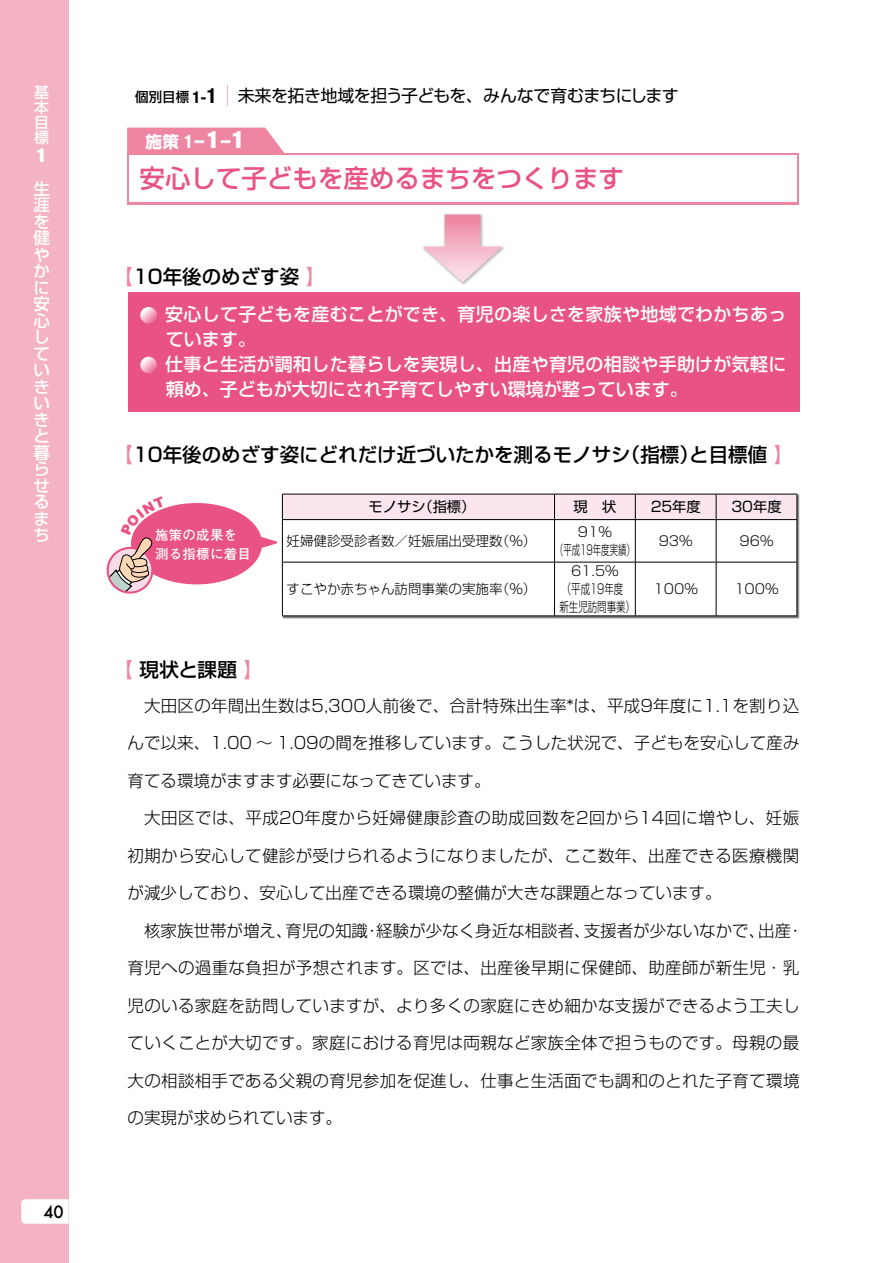
<style>
.page{position:relative;width:893px;height:1263px;background:#fff}
.page>*{position:absolute;margin:0;border:0;box-sizing:border-box;transform-origin:0 0}
.t1{font:500 25.5px "Shin Go Pr 6";color:#e95383}
.t2{font:500 19.5px "Shin Go Pr 6";color:#000}
.t3{font:900 condensed 19.5px "Helvetica Neue";color:#fff}
.t4{font:500 18px/24.9px "Shin Go Pr 6";letter-spacing:.015em;color:#fff}
.t5{font:16.95px "Shin Go Pr 6";letter-spacing:-.03em;color:#000}
.t6{font:300 16.5px "Shin Go Pr 6";letter-spacing:.02em;color:#000}
.t7{font:300 16.5px "Shin Go Pr 6";color:#000}
.t8{font:500 16.5px/16.5px "Shin Go Pr 6";color:#fff;text-align:justify}
.t9{font:700 16.5px "Shin Go Pr 6";color:#fff}
.t10{font:500 16.5px "Futura";color:#000}
.t11{font:500 15px/15px "Shin Go Pr 6";color:#fff;text-align:justify}
.t12{font:14.25px "Shin Go Pr 6";color:#000}
.t13{font:300 13.5px/18px "Shin Go Pr 6";color:#000;text-align:center}
.t14{font:700 13.5px/19.5px "Futo Go B101 Pr 5";letter-spacing:.02em;color:#fff}
.s1{font-weight:500;font-size:13.5px}
.s2{font-family:"Helvetica Neue";font-weight:700;font-stretch:condensed;font-size:16.5px}
.s3{font-family:"Helvetica Neue";font-weight:700;font-stretch:condensed;font-size:21px}
.s4{font-family:"Helvetica Neue";font-stretch:condensed;font-size:18.75px}
.s5{font-family:"Helvetica Neue";font-stretch:condensed;font-size:22.5px}
.s6{font-family:"Helvetica Neue";font-weight:900;font-stretch:condensed;font-size:24px}
.s7{color:#ee86a1}
</style>
<div class="page">
<div style="left:0;top:0;width:68px;height:1263px;background:#f4b3c2"></div>
<svg style="left:21px;top:1199px;width:48px;height:25px"></svg>
<svg style="left:227px;top:85px;width:1px;height:21px"></svg>
<div style="left:127px;top:153px;width:672px;height:51px;background:#ee86a1"></div>
<svg style="left:127px;top:128px;width:158px;height:25px;background:#ef8da7"></svg>
<div style="left:129px;top:155px;width:668px;height:47px;background:#fff"></div>
<img style="left:422px;top:213px;width:82px;height:72px">
<svg style="left:423px;top:215px;width:79px;height:67px"></svg>
<div style="left:128px;top:292px;width:671px;height:119px;background:#e95383"></div>
<svg style="left:140px;top:307px;width:17px;height:17px"></svg>
<svg style="left:140px;top:357px;width:17px;height:16px"></svg>
<div style="left:131px;top:503px;width:131px;height:81px;background:#e95383;border-radius:50%"></div>
<svg style="left:260px;top:534px;width:16px;height:17px"></svg>
<svg style="left:283px;top:520px;width:514px;height:95px"></svg>
<div style="left:282px;top:494px;width:516px;height:26px;background:#fbe6ef"></div>
<hr style="left:282px;top:519px;width:272px;height:1px;background:#000">
<hr style="left:282px;top:520px;width:1px;height:42px;background:#000">
<hr style="left:554px;top:519px;width:81px;height:1px;background:#000">
<hr style="left:554px;top:520px;width:1px;height:42px;background:#000">
<hr style="left:635px;top:519px;width:81px;height:1px;background:#000">
<hr style="left:635px;top:520px;width:1px;height:42px;background:#000">
<hr style="left:716px;top:519px;width:81px;height:1px;background:#000">
<hr style="left:716px;top:520px;width:1px;height:42px;background:#000">
<hr style="left:797px;top:520px;width:1px;height:42px;background:#000">
<hr style="left:282px;top:562px;width:272px;height:1px;background:#000">
<hr style="left:282px;top:562px;width:1px;height:53px;background:#000">
<hr style="left:554px;top:562px;width:81px;height:1px;background:#000">
<hr style="left:554px;top:562px;width:1px;height:53px;background:#000">
<hr style="left:635px;top:562px;width:81px;height:1px;background:#000">
<hr style="left:635px;top:562px;width:1px;height:53px;background:#000">
<hr style="left:716px;top:562px;width:81px;height:1px;background:#000">
<hr style="left:716px;top:562px;width:1px;height:53px;background:#000">
<hr style="left:797px;top:562px;width:1px;height:53px;background:#000">
<hr style="left:282px;top:615px;width:272px;height:1px;background:#000">
<hr style="left:554px;top:615px;width:81px;height:1px;background:#000">
<hr style="left:635px;top:615px;width:81px;height:1px;background:#000">
<hr style="left:716px;top:615px;width:81px;height:1px;background:#000">
<svg style="left:106px;top:503px;width:93px;height:91px"></svg>
<p class="t11" style="left:34px;top:84px;width:16px">基本目標</p>
<p class="t3" style="left:37px;top:143px;width:12px">1</p>
<p class="t8" style="left:33px;top:179px;width:18px">生涯を健やかに安心していきいきと暮らせるまち</p>
<p class="t10" style="left:43px;top:1200px;width:22px">40</p>
<p class="t5" style="left:135px;top:82px;width:545px"><span class="s1">個別目標</span> <span class="s2">1-</span><span class="s3">1</span> 未来を拓き地域を担う子どもを、みんなで育むまちにします</p>
<p class="t9" style="left:146px;top:128px;width:100px">施策 <span class="s4">1</span><span class="s5">-</span><span class="s6">1</span><span class="s5">-</span><span class="s6">1</span></p>
<h1 class="t1" style="left:140px;top:157px;width:486px">安心して子どもを産めるまちをつくります</h1>
<p class="t2" style="left:114px;top:260px;width:213px"><span class="s7">【</span>10年後のめざす姿 <span class="s7">】</span></p>
<p class="t4" style="left:165px;top:301px;width:623px">安心して子どもを産むことができ、育児の楽しさを家族や地域でわかちあっています。<br>仕事と生活が調和した暮らしを実現し、出産や育児の相談や手助けが気軽に頼め、子どもが大切にされ子育てしやすい環境が整っています。</p>
<p class="t2" style="left:114px;top:438px;width:681px"><span class="s7">【</span>10年後のめざす姿にどれだけ近づいたかを測るモノサシ（指標）と目標値<span class="s7">】</span></p>
<p class="t14" style="left:155px;top:524px;width:97px">施策の成果を測る指標に着目</p>
<p class="t12" style="left:369px;top:495px;width:108px">モノサシ（指標）</p>
<p class="t12" style="left:574px;top:495px;width:44px">現　状</p>
<p class="t12" style="left:651px;top:495px;width:52px">25年度</p>
<p class="t12" style="left:731px;top:495px;width:52px">30年度</p>
<p class="t13" style="left:287px;top:531px;width:251px">妊婦健診受診者数／妊娠届出受理数（％）</p>
<p class="t13" style="left:555px;top:522px;width:81px">91%<br>（平成19年度実績）</p>
<p class="t13" style="left:659px;top:531px;width:35px">93%</p>
<p class="t13" style="left:739px;top:531px;width:35px">96%</p>
<p class="t13" style="left:287px;top:579px;width:251px">すこやか赤ちゃん訪問事業の実施率（％）</p>
<p class="t13" style="left:559px;top:561px;width:77px;text-align:left;text-indent:12px">61.5%<br>（平成19年度<br>新生児訪問事業）</p>
<p class="t13" style="left:654px;top:579px;width:46px">100%</p>
<p class="t13" style="left:734px;top:579px;width:46px">100%</p>
<p class="t2" style="left:114px;top:653px;width:151px"><span class="s7">【</span>現状と課題 <span class="s7">】</span></p>
<p class="t6" style="left:144px;top:692px;width:657px">大田区の年間出生数は5,300人前後で、合計特殊出生率*は、平成9年度に1.1を割り込</p>
<p class="t6" style="left:128px;top:729px;width:673px">んで以来、1.00 〜 1.09の間を推移しています。こうした状況で、子どもを安心して産み</p>
<p class="t7" style="left:128px;top:767px;width:365px">育てる環境がますます必要になってきています。</p>
<p class="t6" style="left:144px;top:804px;width:657px">大田区では、平成20年度から妊婦健康診査の助成回数を2回から14回に増やし、妊娠</p>
<p class="t6" style="left:128px;top:842px;width:673px">初期から安心して健診が受けられるようになりましたが、ここ数年、出産できる医療機関</p>
<p class="t7" style="left:128px;top:879px;width:596px">が減少しており、安心して出産できる環境の整備が大きな課題となっています。</p>
<p class="t7" style="left:144px;top:917px;width:661px">核家族世帯が増え、育児の知識・経験が少なく身近な相談者、支援者が少ないなかで、出産・</p>
<p class="t6" style="left:128px;top:954px;width:673px">育児への過重な負担が予想されます。区では、出産後早期に保健師、助産師が新生児・乳</p>
<p class="t6" style="left:128px;top:992px;width:673px">児のいる家庭を訪問していますが、より多くの家庭にきめ細かな支援ができるよう工夫し</p>
<p class="t6" style="left:128px;top:1029px;width:673px">ていくことが大切です。家庭における育児は両親など家族全体で担うものです。母親の最</p>
<p class="t6" style="left:128px;top:1067px;width:673px">大の相談相手である父親の育児参加を促進し、仕事と生活面でも調和のとれた子育て環境</p>
<p class="t7" style="left:128px;top:1104px;width:216px">の実現が求められています。</p>
</div>
